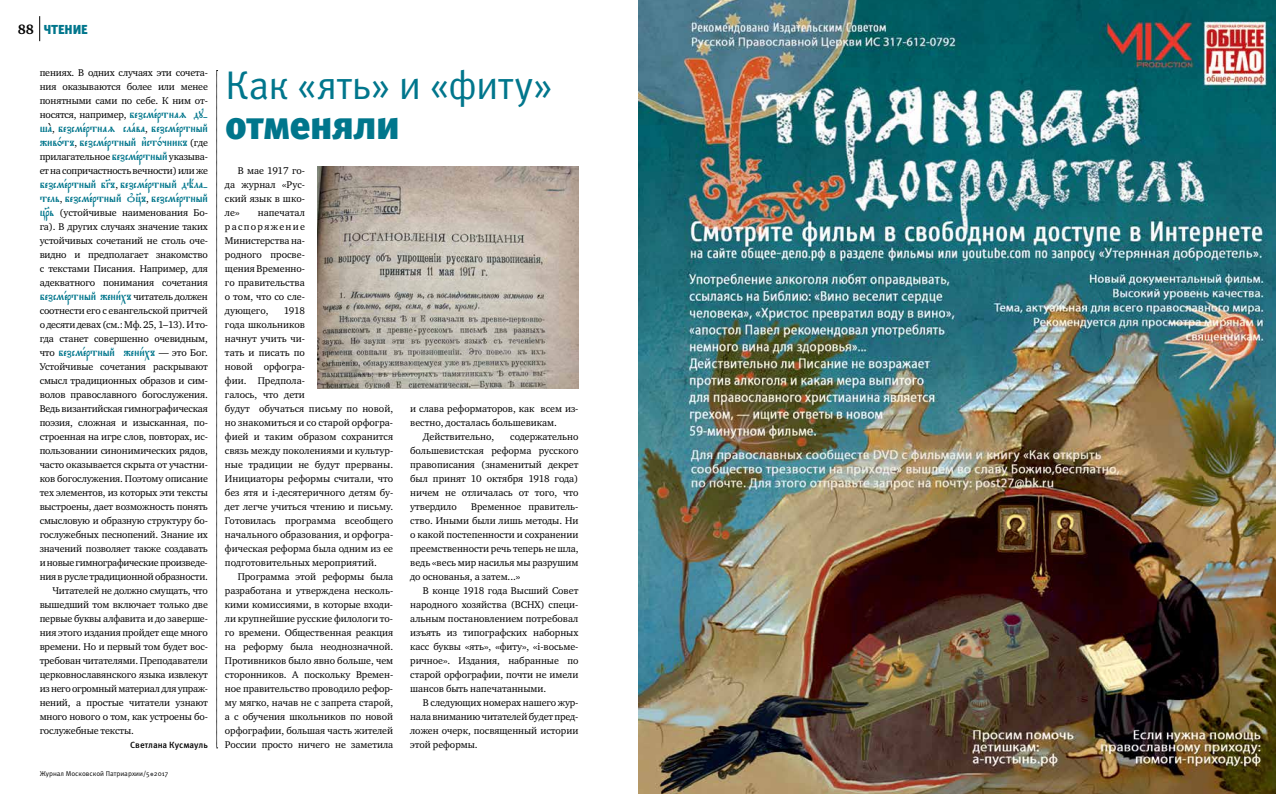
<style>
.page{position:relative;width:1276px;height:794px;background:#fff}
.page>*{position:absolute;margin:0;border:0;box-sizing:border-box;transform-origin:0 0}
.t1{font:40px "Meta Pro";letter-spacing:-.01em;color:#00768c}
.t2{font:900 40px "Meta Pro";letter-spacing:-.02em;color:#00768c}
.t3{font:700 14px "Charter ITC";color:#000}
.t4{font:900 13px "Meta Pro";letter-spacing:-.005em;color:#00768c}
.t5{font:12px/14px "Triodion PMP Ucs Regular";letter-spacing:-.015em;color:#00768c}
.t6{font:10px/14px "Charter ITC";letter-spacing:-.015em;color:#000;text-align:justify}
.t7{font:500 9px "Meta Pro";letter-spacing:-.005em;color:#000}
.t8{font:7px "Meta Pro";color:#000}
.s1{font-family:"Triodion PMP Ucs Regular";font-size:12px;color:#00768c}
.s2{font-family:"Charter ITC";font-size:10px;color:#000}
.s3{color:#000}
</style>
<div class="page">
<svg style="left:39px;top:16px;width:1px;height:25px"></svg>
<img style="left:638px;top:0;width:638px;height:794px">
<img style="left:317px;top:166px;width:261px;height:223px">
<svg style="left:216px;top:70px;width:2px;height:678px"></svg>
<h2 class="t3" style="left:18px;top:20px;width:18px">88</h2>
<h3 class="t4" style="left:44px;top:21px;width:46px">ЧТЕНИЕ</h3>
<p class="t6" style="left:40px;top:65px;width:170px">пениях. В одних случаях эти сочета&shy;ния оказываются более или менее понятными сами по себе. К ним от&shy;носятся, например, <span class="s1">безсме1ртнаz ду-</span></p>
<p class="t5" style="left:40px;top:121px;width:170px">ша<span class="s2">,</span> <span class="s3">2</span> безсме1ртнаz сла1ва<span class="s2">,</span> безсме1ртный живо1тъ<span class="s2">,</span> безсме1ртный и3сто1чникъ <span class="s2">(где</span></p>
<p class="t6" style="left:40px;top:149px;width:170px">прилагательное <span class="s1">безсме1ртный</span> указыва&shy;ет на сопричастность вечности) или же</p>
<p class="t5" style="left:40px;top:177px;width:170px">безсме1ртный бг7ъ<span class="s2">,</span> безсме1ртный дёла&shy;тель<span class="s2">,</span> безсме1ртный nц7ъ<span class="s2">,</span> безсме1ртный</p>
<p class="t6" style="left:40px;top:205px;width:170px"><span class="s1">цр7ь</span> (устойчивые наименования Бо&shy;га). В других случаях значение таких устойчивых сочетаний не столь оче&shy;видно и предполагает знакомство с текстами Писания. Например, для адекватного понимания сочетания</p>
<p class="t5" style="left:40px;top:289px;width:170px">безсме1ртный жени1хъ <span class="s2">читатель должен</span></p>
<p class="t6" style="left:40px;top:303px;width:170px">соотнести его с евангельской притчей о десяти девах (см.: Мф. 25, 1–13). И то&shy;гда станет совершенно очевидным,</p>
<p class="t5" style="left:40px;top:345px;width:170px"><span class="s2">что</span> безсме1ртный жени1хъ <span class="s2">— это Бог.</span></p>
<p class="t6" style="left:40px;top:359px;width:170px">Устойчивые сочетания раскрывают</p>
<p class="t6" style="left:40px;top:373px;width:170px">смысл традиционных образов и сим-</p>
<p class="t6" style="left:40px;top:387px;width:170px">волов православного богослужения.</p>
<p class="t6" style="left:40px;top:401px;width:170px">Ведь византийская гимнографическая</p>
<p class="t6" style="left:40px;top:415px;width:170px">поэзия, сложная и изысканная, по-</p>
<p class="t6" style="left:40px;top:429px;width:170px">строенная на игре слов, повторах, ис-</p>
<p class="t6" style="left:40px;top:443px;width:170px">пользовании синонимических рядов,</p>
<p class="t6" style="left:40px;top:457px;width:170px">часто оказывается скрыта от участни-</p>
<p class="t6" style="left:40px;top:471px;width:170px">ков богослужения. Поэтому описание</p>
<p class="t6" style="left:40px;top:485px;width:170px">тех элементов, из которых эти тексты</p>
<p class="t6" style="left:40px;top:499px;width:170px">выстроены, дает возможность понять</p>
<p class="t6" style="left:40px;top:513px;width:170px">смысловую и образную структуру бо-</p>
<p class="t6" style="left:40px;top:527px;width:170px">гослужебных песнопений. Знание их</p>
<p class="t6" style="left:40px;top:541px;width:170px">значений позволяет также создавать</p>
<p class="t6" style="left:40px;top:555px;width:170px">иновые гимнографические произведе-</p>
<p class="t6" style="left:40px;top:569px;width:170px">ния в русле традиционной образности.</p>
<p class="t6" style="left:52px;top:583px;width:157px">Читателей не должно смущать, что</p>
<p class="t6" style="left:40px;top:597px;width:170px">вышедший том включает только две</p>
<p class="t6" style="left:40px;top:611px;width:170px">первые буквы алфавита и до заверше-</p>
<p class="t6" style="left:40px;top:625px;width:170px">ния этого издания пройдет еще много</p>
<p class="t6" style="left:40px;top:639px;width:170px">времени. Но и первый том будет вос-</p>
<p class="t6" style="left:40px;top:653px;width:170px">требован читателями. Преподаватели</p>
<p class="t6" style="left:40px;top:667px;width:170px">церковнославянского языка извлекут</p>
<p class="t6" style="left:40px;top:681px;width:170px">из него огромный материал для упраж-</p>
<p class="t6" style="left:40px;top:695px;width:170px">нений, а простые читатели узнают</p>
<p class="t6" style="left:40px;top:709px;width:170px">много нового о том, как устроены бо-</p>
<p class="t6" style="left:40px;top:723px;width:96px">гослужебные тексты.</p>
<p class="t7" style="left:130px;top:739px;width:79px">Светлана Кусмауль</p>
<p class="t8" style="left:40px;top:769px;width:130px">Журнал Московской Патриархии/5 2017</p>
<h1 class="t1" style="left:225px;top:60px;width:330px">Как «ять» и «фиту»</h1>
<h1 class="t2" style="left:225px;top:100px;width:176px">отменяли</h1>
<p class="t6" style="left:225px;top:163px;width:82px;text-indent:13px">В мае 1917 го&shy;да журнал «Рус&shy;ский язык в шко&shy;ле»</p>
<p class="t6" style="left:225px;top:205px;width:82px;text-indent:33px">напечатал распоряжение Министерства на&shy;родного просве&shy;щения Временно&shy;го правительства о том, что со сле&shy;дующего,</p>
<p class="t6" style="left:225px;top:303px;width:170px;text-align:left;text-indent:59px">1918<br>года школьников<br>начнут учить чи-<br>тать и писать по<br>новой орфогра-<br>фии. Предпола-<br>галось, что дети<br>будут обучаться письму по новой, но знакомиться и со старой орфогра&shy;фией и таким образом сохранится связь между поколениями и культур&shy;ные традиции не будут прерваны.<br>Инициаторы реформы считали, что без ятя и i-десятеричного детям бу&shy;дет легче учиться чтению и письму.<br>Готовилась программа всеобщего начального образования, и орфогра&shy;фическая реформа была одним из ее подготовительных мероприятий.</p>
<p class="t6" style="left:225px;top:569px;width:170px;text-indent:13px">Программа этой реформы была разработана и утверждена несколь&shy;кими комиссиями, в которые входи&shy;ли крупнейшие русские филологи то&shy;го времени. Общественная реакция на реформу была неоднозначной.<br>Противников было явно больше, чем сторонников. А поскольку Времен&shy;ное правительство проводило рефор&shy;му мягко, начав не с запрета старой, а с обучения школьников по новой орфографии, большая часть жителей России просто ничего не заметила</p>
<p class="t6" style="left:410px;top:401px;width:170px">и слава реформаторов, как всем из-</p>
<p class="t6" style="left:410px;top:415px;width:148px">вестно, досталась большевикам.</p>
<p class="t6" style="left:423px;top:429px;width:73px">Действительно,</p>
<p class="t6" style="left:410px;top:429px;width:170px;text-indent:100px">содержательно большевистская реформа русского правописания (знаменитый декрет был принят 10 октября 1918 года) ничем не отличалась от того, что утвердило</p>
<p class="t6" style="left:410px;top:499px;width:170px;text-indent:61px">Временное правитель&shy;ство. Иными были лишь методы. Ни о какой постепенности и сохранении преемственности речь теперь не шла, ведь «весь мир насилья мы разрушим до основанья, а затем...»</p>
<p class="t6" style="left:410px;top:583px;width:170px;text-indent:13px">В конце 1918 года Высший Совет народного хозяйства (ВСНХ) специ&shy;альным постановлением потребовал изъять из типографских наборных касс буквы «ять», «фиту», «i-восьме&shy;ричное». Издания, набранные по старой орфографии, почти не имели шансов быть напечатанными.</p>
<p class="t6" style="left:410px;top:695px;width:170px;text-indent:13px">В следующих номерах нашего жур&shy;нала вниманию читателей будет пред&shy;ложен очерк, посвященный истории этой реформы.</p>
</div>
